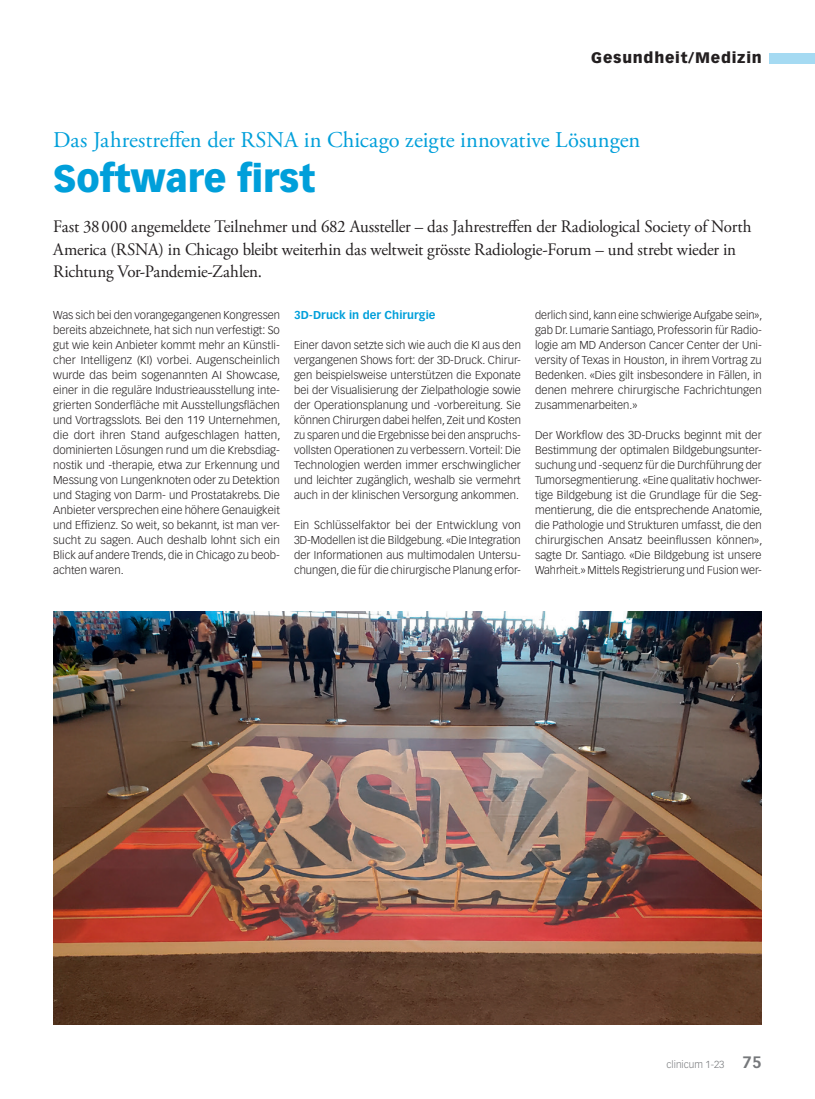
<style>
.page{position:relative;width:815px;height:1099px;background:#fff}
.page>*{position:absolute;margin:0;border:0;box-sizing:border-box;transform-origin:0 0}
.t1{font:900 37.5px "Vectora LT Std";color:#009fda;scale:.96 1}
.t2{font:22.5px "Adobe Garamond Pro";color:#009fda}
.t3{font:17.5px/22.5px "Adobe Garamond Pro";letter-spacing:-.01em;color:#231f20}
.t4{font:900 15px "Vectora LT Std";letter-spacing:.05em;color:#231f20}
.t5{font:300 11.25px/15px "Vectora LT Std";color:#231f20;text-align:justify}
.t6{font:700 11.25px "Vectora LT Std";letter-spacing:.005em;color:#009fda}
.t7{font:300 10px "Vectora LT Std";color:#76787b}
.s1{font-weight:700;font-size:16.25px}
</style>
<div class="page">
<div style="left:770px;top:53px;width:45px;height:10px;background:#a5daf2"></div>
<img style="left:53px;top:611px;width:709px;height:413px">
<h3 class="t4" style="left:591px;top:49px;width:172px">Gesundheit/Medizin</h3>
<h2 class="t2" style="left:53px;top:126px;width:589px">Das Jahrestreffen der RSNA in Chicago zeigte innovative Lösungen</h2>
<h1 class="t1" style="left:53px;top:155px;width:274px">Software first</h1>
<p class="t3" style="left:53px;top:216px;width:700px">Fast 38 000 angemeldete Teilnehmer und 682 Aussteller – das Jahrestreffen der Radiological Society of North<br>America (RSNA) in Chicago bleibt weiterhin das weltweit grösste Radiologie-Forum – und strebt wieder in<br>Richtung Vor-Pandemie-Zahlen.</p>
<p class="t5" style="left:53px;top:308px;width:229px">Was sich bei den vorangegangenen Kongressen bereits abzeichnete, hat sich nun verfestigt: So gut wie kein Anbieter kommt mehr an Künstli&shy;cher Intelligenz (KI) vorbei. Augenscheinlich wurde das beim sogenannten AI Showcase, einer in die reguläre Industrieausstellung inte&shy;grierten Sonderfläche mit Ausstellungsflächen und Vortragsslots. Bei den 119 Unternehmen, die dort ihren Stand aufgeschlagen hatten, dominierten Lösungen rund um die Krebsdiag&shy;nostik und -therapie, etwa zur Erkennung und Messung von Lungenknoten oder zu Detektion und Staging von Darm- und Prostatakrebs. Die Anbieter versprechen eine höhere Genauigkeit und Effizienz. So weit, so bekannt, ist man ver&shy;sucht zu sagen. Auch deshalb lohnt sich ein Blick auf andere Trends, die in Chicago zu beob&shy;achten waren.</p>
<p class="t6" style="left:294px;top:308px;width:143px">3D-Druck in der Chirurgie</p>
<p class="t5" style="left:535px;top:308px;width:229px">derlich sind, kann eine schwierige Aufgabe sein», gab Dr. Lumarie Santiago, Professorin für Radio&shy;logie am MD Anderson Cancer Center der Uni&shy;versity of Texas in Houston, in ihrem Vortrag zu Bedenken. «Dies gilt insbesondere in Fällen, in denen mehrere chirurgische Fachrichtungen zusammenarbeiten.»</p>
<p class="t5" style="left:535px;top:428px;width:229px">Der Workflow des 3D-Drucks beginnt mit der Bestimmung der optimalen Bildgebungsunter&shy;suchung und -sequenz für die Durchführung der Tumorsegmentierung. «Eine qualitativ hochwer&shy;tige Bildgebung ist die Grundlage für die Seg&shy;mentierung, die die entsprechende Anatomie, die Pathologie und Strukturen umfasst, die den chirurgischen Ansatz beeinflussen können», sagte Dr. Santiago. «Die Bildgebung ist unsere Wahrheit.» Mittels Registrierung und Fusion wer-</p>
<p class="t5" style="left:294px;top:338px;width:228px">Einer davon setzte sich wie auch die KI aus den vergangenen Shows fort: der 3D-Druck. Chirur&shy;gen beispielsweise unterstützen die Exponate bei der Visualisierung der Zielpathologie sowie der Operationsplanung und -vorbereitung. Sie können Chirurgen dabei helfen, Zeit und Kosten zu sparen und die Ergebnisse bei den anspruchs&shy;vollsten Operationen zu verbessern. Vorteil: Die Technologien werden immer erschwinglicher und leichter zugänglich, weshalb sie vermehrt auch in der klinischen Versorgung ankommen.</p>
<p class="t5" style="left:294px;top:518px;width:228px">Ein Schlüsselfaktor bei der Entwicklung von 3D-Modellen ist die Bildgebung. «Die Integration der Informationen aus multimodalen Untersu&shy;chungen, die für die chirurgische Planung erfor-</p>
<p class="t7" style="left:667px;top:1058px;width:97px">clinicum 1-23 <span class="s1">75</span></p>
</div>
